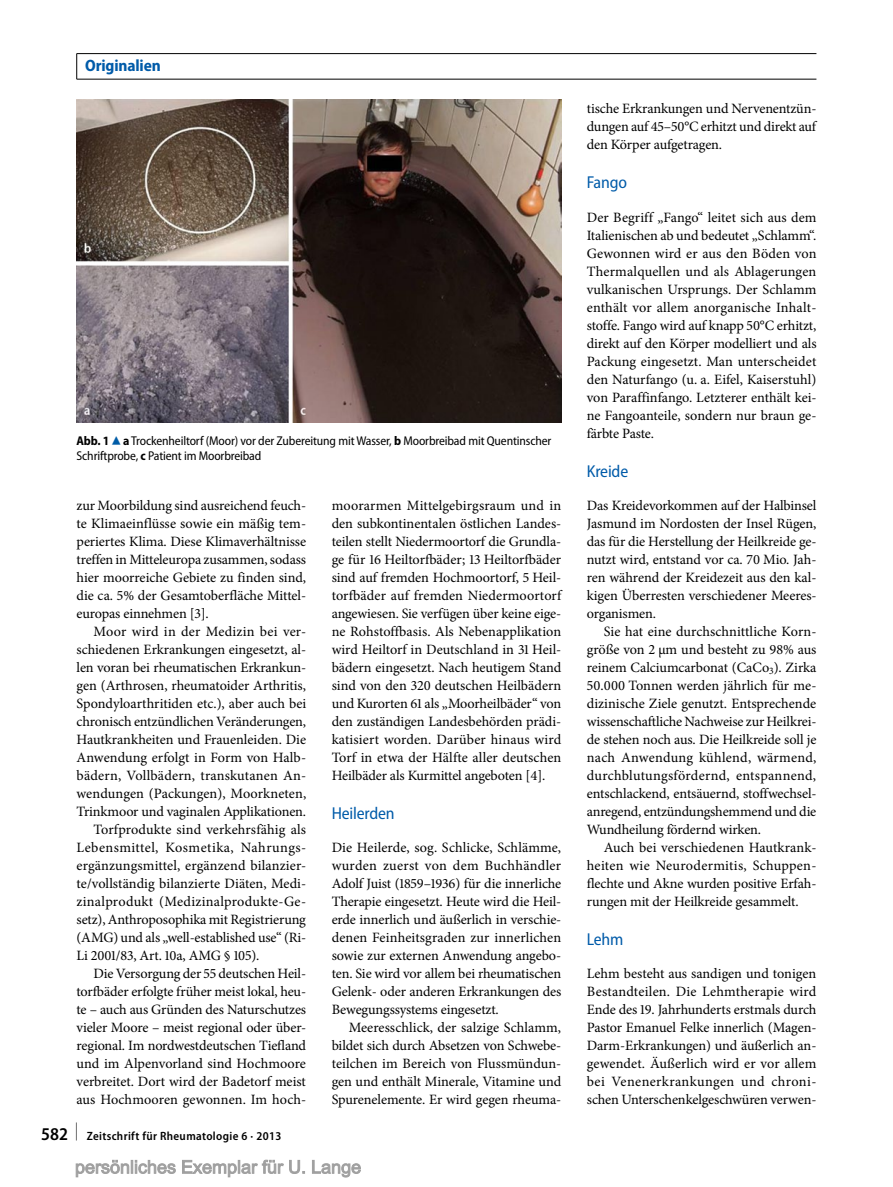
<style>
.page{position:relative;width:893px;height:1187px;background:#fff}
.page>*{position:absolute;margin:0;border:0;box-sizing:border-box;transform-origin:0 0}
.t1{font:semi-condensed 17.25px "Myriad Pro";letter-spacing:-.01em;color:#005ba9}
.t2{font:700 semi-condensed 16.5px "Myriad Pro";letter-spacing:-.005em;color:#005ba9}
.t3{font:14.25px/18px "Minion Pro";letter-spacing:-.005em;color:#000;text-align:justify}
.t4{font:14.25px "Minion Pro";letter-spacing:.015em;color:#000}
.t5{font:14.25px "Minion Pro";letter-spacing:.02em;color:#000}
.t6{font:14.25px "Minion Pro";letter-spacing:.03em;color:#000}
.t7{font:semi-condensed 12.75px/15px "Myriad Pro";letter-spacing:-.01em;color:#000}
.t8{font:600 semi-condensed 12px "Myriad Pro";letter-spacing:.03em;color:#000}
.s1{font-weight:700}
.s2{font-family:"S Buttons";font-stretch:normal;font-size:14.25px;color:#005ca7}
.s3{font-size:18px}
</style>
<div class="page">
<img style="left:77px;top:100px;width:484px;height:322px">
<hr style="left:77px;top:53px;width:739px;height:1px;background:#000">
<svg style="left:76px;top:54px;width:1px;height:25px"></svg>
<hr style="left:77px;top:79px;width:739px;height:1px;background:#000">
<svg style="left:75px;top:1159px;width:286px;height:18px"></svg>
<p class="t2" style="left:85px;top:57px;width:77px">Originalien</p>
<p class="t7" style="left:77px;top:434px;width:476px"><span class="s1">Abb. 1</span><span class="s2">8</span><span class="s1">a</span> Trockenheiltorf (Moor) vor der Zubereitung mit Wasser, <span class="s1">b</span> Moorbreibad mit Quentinscher<br>Schriftprobe, <span class="s1">c</span> Patient im Moorbreibad</p>
<p class="t3" style="left:77px;top:496px;width:231px">zur Moorbildung sind ausreichend feuch&shy;te Klimaeinflüsse sowie ein mäßig tem&shy;periertes Klima. Diese Klimaverhältnisse treffen in Mitteleuropa zusammen, sodass hier moorreiche Gebiete zu finden sind, die ca. 5% der Gesamtoberfläche Mittel&shy;europas einnehmen [3].</p>
<p class="t4" style="left:94px;top:621px;width:214px">Moor wird in der Medizin bei ver-</p>
<p class="t3" style="left:77px;top:640px;width:231px">schiedenen Erkrankungen eingesetzt, al-</p>
<p class="t3" style="left:77px;top:658px;width:231px">len voran bei rheumatischen Erkrankun-</p>
<p class="t3" style="left:77px;top:676px;width:231px">gen (Arthrosen, rheumatoider Arthritis,</p>
<p class="t3" style="left:77px;top:694px;width:231px">Spondyloarthritiden etc.), aber auch bei</p>
<p class="t3" style="left:77px;top:712px;width:231px">chronisch entzündlichen Veränderungen,</p>
<p class="t3" style="left:77px;top:730px;width:231px">Hautkrankheiten und Frauenleiden. Die</p>
<p class="t3" style="left:77px;top:748px;width:230px">Anwendung erfolgt in Form von Halb-</p>
<p class="t4" style="left:77px;top:765px;width:231px">bädern, Vollbädern, transkutanen An-</p>
<p class="t3" style="left:77px;top:784px;width:231px">wendungen (Packungen), Moorkneten,</p>
<p class="t3" style="left:77px;top:802px;width:231px">Trinkmoor und vaginalen Applikationen.</p>
<p class="t3" style="left:94px;top:820px;width:214px">Torfprodukte sind verkehrsfähig als</p>
<p class="t6" style="left:77px;top:837px;width:231px">Lebensmittel, Kosmetika, Nahrungs-</p>
<p class="t3" style="left:77px;top:856px;width:231px">ergänzungsmittel, ergänzend bilanzier-</p>
<p class="t3" style="left:77px;top:874px;width:231px">te/vollständig bilanzierte Diäten, Medi-</p>
<p class="t5" style="left:77px;top:891px;width:231px">zinalprodukt (Medizinalprodukte-Ge-</p>
<p class="t3" style="left:77px;top:910px;width:231px">setz), Anthroposophika mit Registrierung</p>
<p class="t3" style="left:77px;top:928px;width:231px">(AMG) und als „well-established use“ (Ri-</p>
<p class="t3" style="left:77px;top:946px;width:185px">Li 2001/83, Art. 10a, AMG § 105).</p>
<p class="t3" style="left:94px;top:964px;width:214px">Die Versorgung der 55 deutschen Heil-</p>
<p class="t3" style="left:77px;top:982px;width:231px">torfbäder erfolgte früher meist lokal, heu-</p>
<p class="t3" style="left:77px;top:1000px;width:231px">te – auch aus Gründen des Naturschutzes</p>
<p class="t3" style="left:77px;top:1018px;width:231px">vieler Moore – meist regional oder über-</p>
<p class="t3" style="left:77px;top:1036px;width:231px">regional. Im nordwestdeutschen Tiefland</p>
<p class="t3" style="left:77px;top:1054px;width:231px">und im Alpenvorland sind Hochmoore</p>
<p class="t3" style="left:77px;top:1072px;width:231px">verbreitet. Dort wird der Badetorf meist</p>
<p class="t3" style="left:77px;top:1090px;width:231px">aus Hochmooren gewonnen. Im hoch-</p>
<p class="t8" style="left:41px;top:1129px;width:242px"><span class="s3">582 </span><sup>|</sup> Zeitschrift für Rheumatologie 6 · 2013</p>
<p class="t3" style="left:332px;top:496px;width:231px">moorarmen Mittelgebirgsraum und in den subkontinentalen östlichen Landes&shy;teilen stellt Niedermoortorf die Grundla&shy;ge für 16 Heiltorfbäder; 13 Heiltorfbäder sind auf fremden Hochmoortorf, 5 Heil&shy;torfbäder auf fremden Niedermoortorf angewiesen. Sie verfügen über keine eige&shy;ne Rohstoffbasis. Als Nebenapplikation wird Heiltorf in Deutschland in 31 Heil&shy;bädern eingesetzt. Nach heutigem Stand sind von den 320 deutschen Heilbädern und Kurorten 61 als „Moorheilbäder“ von den zuständigen Landesbehörden prädi&shy;katisiert worden. Darüber hinaus wird Torf in etwa der Hälfte aller deutschen Heilbäder als Kurmittel angeboten [4].</p>
<p class="t1" style="left:332px;top:803px;width:65px">Heilerden</p>
<p class="t3" style="left:332px;top:838px;width:231px">Die Heilerde, sog. Schlicke, Schlämme, wurden zuerst von dem Buchhändler Adolf Juist (1859–1936) für die innerliche Therapie eingesetzt. Heute wird die Heil&shy;erde innerlich und äußerlich in verschie&shy;denen Feinheitsgraden zur innerlichen sowie zur externen Anwendung angebo&shy;ten. Sie wird vor allem bei rheumatischen Gelenk- oder anderen Erkrankungen des Bewegungssystems eingesetzt.</p>
<p class="t3" style="left:332px;top:1018px;width:231px;text-indent:17px">Meeresschlick, der salzige Schlamm, bildet sich durch Absetzen von Schwebe&shy;teilchen im Bereich von Flussmündun&shy;gen und enthält Minerale, Vitamine und Spurenelemente. Er wird gegen rheuma-</p>
<p class="t3" style="left:587px;top:100px;width:231px">tische Erkrankungen und Nervenentzün&shy;dungen auf 45–50°C erhitzt und direkt auf den Körper aufgetragen.</p>
<p class="t1" style="left:587px;top:173px;width:42px">Fango</p>
<p class="t3" style="left:587px;top:208px;width:231px">Der Begriff „Fango“ leitet sich aus dem Italienischen ab und bedeutet „Schlamm“.<br>Gewonnen wird er aus den Böden von Thermalquellen und als Ablagerungen vulkanischen Ursprungs. Der Schlamm enthält vor allem anorganische Inhalt&shy;stoffe. Fango wird auf knapp 50°C erhitzt, direkt auf den Körper modelliert und als Packung eingesetzt. Man unterscheidet den Naturfango (u. a. Eifel, Kaiserstuhl) von Paraffinfango. Letzterer enthält kei&shy;ne Fangoanteile, sondern nur braun ge&shy;färbte Paste.</p>
<p class="t1" style="left:587px;top:461px;width:43px">Kreide</p>
<p class="t3" style="left:587px;top:496px;width:231px">Das Kreidevorkommen auf der Halbinsel Jasmund im Nordosten der Insel Rügen, das für die Herstellung der Heilkreide ge&shy;nutzt wird, entstand vor ca. 70 Mio. Jah&shy;ren während der Kreidezeit aus den kal&shy;kigen Überresten verschiedener Meeres&shy;organismen.</p>
<p class="t3" style="left:587px;top:622px;width:231px;text-indent:17px">Sie hat eine durchschnittliche Korn&shy;größe von 2 μm und besteht zu 98% aus reinem Calciumcarbonat (CaCo<sub>3</sub>). Zirka 50.000 Tonnen werden jährlich für me&shy;dizinische Ziele genutzt. Entsprechende wissenschaftliche Nachweise zur Heilkrei&shy;de stehen noch aus. Die Heilkreide soll je nach Anwendung kühlend, wärmend, durchblutungsfördernd, entspannend, entschlackend, entsäuernd, stoffwechsel&shy;anregend, entzündungshemmend und die Wundheilung fördernd wirken.</p>
<p class="t3" style="left:587px;top:838px;width:231px;text-indent:17px">Auch bei verschiedenen Hautkrank&shy;heiten wie Neurodermitis, Schuppen&shy;flechte und Akne wurden positive Erfah&shy;rungen mit der Heilkreide gesammelt.</p>
<p class="t1" style="left:587px;top:929px;width:38px">Lehm</p>
<p class="t3" style="left:587px;top:964px;width:231px">Lehm besteht aus sandigen und tonigen Bestandteilen. Die Lehmtherapie wird Ende des 19. Jahrhunderts erstmals durch Pastor Emanuel Felke innerlich (Magen-Darm-Erkrankungen) und äußerlich an&shy;gewendet. Äußerlich wird er vor allem bei Venenerkrankungen und chroni&shy;schen Unterschenkelgeschwüren verwen-</p>
</div>
